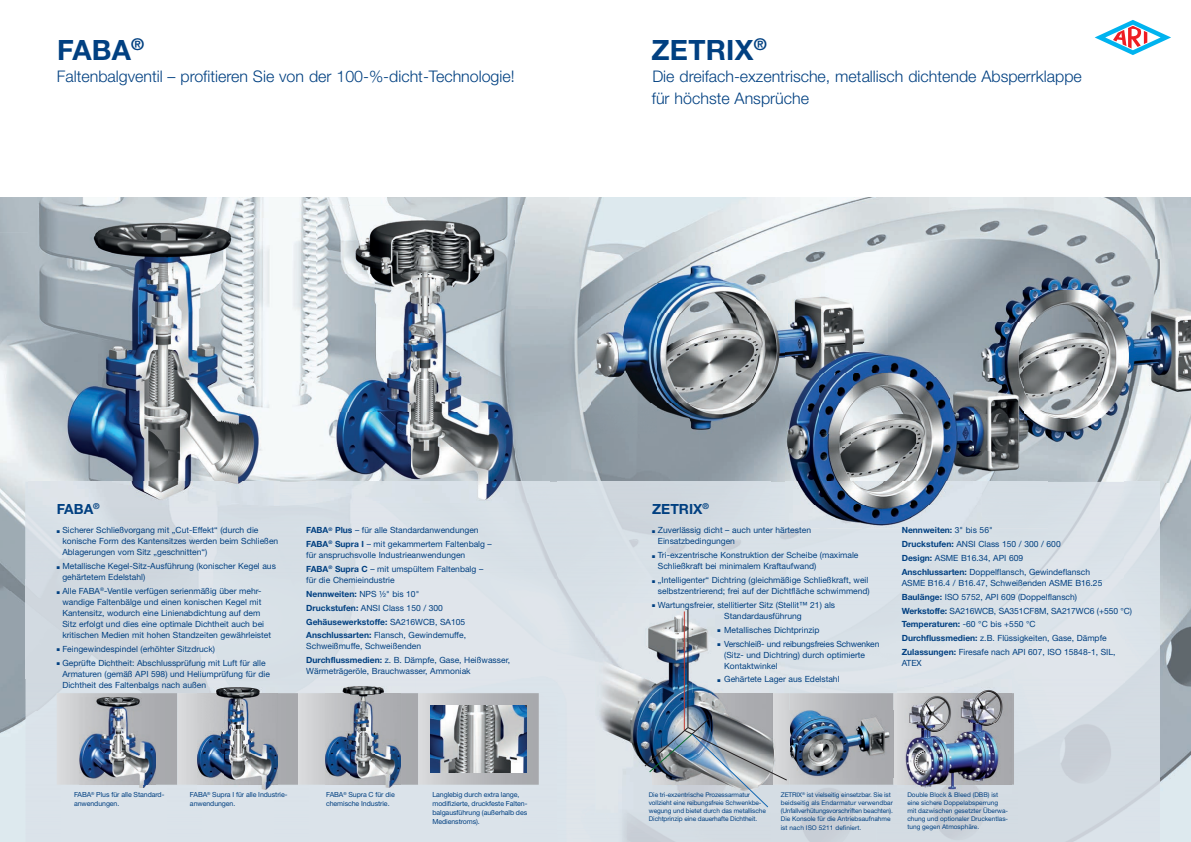
<style>
.page{position:relative;width:1191px;height:842px;background:#fff}
.page>*{position:absolute;margin:0;border:0;box-sizing:border-box;transform-origin:0 0}
.t1{font:700 28px "Helvetica Neue LT Pro";letter-spacing:.01em;color:#014081}
.t2{font:300 16px/22px "Helvetica Neue LT Pro";color:#014081}
.t3{font:700 14px "Helvetica Neue LT Pro";color:#014081}
.t4{font:8.5px/11px "Helvetica Neue LT Pro";color:#014081}
.t5{font:7px/9px "Helvetica Neue LT Pro";letter-spacing:-.01em;color:#014081}
.t6{font:6.5px/8px "Helvetica Neue LT Pro";letter-spacing:-.01em;color:#014081}
.t7{font:6.5px "Helvetica Neue LT Pro";letter-spacing:.01em;color:#014081}
.s1{font-weight:700}
</style>
<div class="page">
<img style="left:0;top:197px;width:700px;height:36px">
<img style="left:700px;top:197px;width:175px;height:56px">
<img style="left:875px;top:197px;width:105px;height:107px">
<img style="left:980px;top:197px;width:211px;height:62px">
<img style="left:0;top:233px;width:28px;height:358px">
<img style="left:549px;top:233px;width:46px;height:179px">
<img style="left:595px;top:233px;width:105px;height:20px">
<img style="left:549px;top:412px;width:151px;height:70px">
<img style="left:1047px;top:451px;width:144px;height:31px">
<img style="left:1018px;top:482px;width:173px;height:360px">
<img style="left:0;top:591px;width:26px;height:251px">
<img style="left:132px;top:506px;width:106px;height:172px">
<img style="left:26px;top:678px;width:531px;height:33px">
<svg style="left:57px;top:693px;width:482px;height:92px;background:#bdbfc2"></svg>
<img style="left:431px;top:705px;width:95px;height:68px">
<img style="left:197px;top:688px;width:81px;height:101px">
<img style="left:325px;top:686px;width:75px;height:101px">
<img style="left:28px;top:219px;width:280px;height:263px">
<img style="left:28px;top:482px;width:288px;height:24px">
<img style="left:897px;top:680px;width:114px;height:13px">
<img style="left:80px;top:697px;width:76px;height:91px">
<img style="left:595px;top:604px;width:194px;height:104px">
<img style="left:595px;top:708px;width:49px;height:70px">
<div style="left:595px;top:778px;width:97px;height:35px;background:#d9e1e9"></div>
<hr style="left:687px;top:609px;width:1px;height:118px;background:#231f20">
<hr style="left:684px;top:611px;width:1px;height:120px;background:#c13c32">
<img style="left:644px;top:693px;width:370px;height:115px">
<img style="left:308px;top:206px;width:206px;height:34px">
<img style="left:514px;top:206px;width:35px;height:297px">
<img style="left:316px;top:240px;width:200px;height:263px">
<img style="left:308px;top:219px;width:8px;height:284px">
<img style="left:975px;top:259px;width:216px;height:64px">
<img style="left:975px;top:323px;width:61px;height:20px">
<img style="left:1036px;top:323px;width:155px;height:32px">
<img style="left:1047px;top:355px;width:144px;height:96px">
<img style="left:591px;top:253px;width:296px;height:181px">
<img style="left:887px;top:343px;width:88px;height:69px">
<img style="left:785px;top:434px;width:66px;height:48px">
<img style="left:851px;top:412px;width:124px;height:35px">
<img style="left:851px;top:447px;width:131px;height:35px">
<img style="left:982px;top:451px;width:65px;height:31px">
<img style="left:785px;top:482px;width:262px;height:47px">
<img style="left:975px;top:343px;width:72px;height:108px">
<svg style="left:1094px;top:20px;width:77px;height:35px"></svg>
<h1 class="t1" style="left:57px;top:32px;width:89px">FABA<sup>®</sup></h1>
<h2 class="t2" style="left:57px;top:65px;width:459px">Faltenbalgventil – profitieren Sie von der 100-%-dicht-Technologie!</h2>
<h1 class="t1" style="left:651px;top:32px;width:117px">ZETRIX<sup>®</sup></h1>
<h2 class="t2" style="left:652px;top:65px;width:431px">Die dreifach-exzentrische, metallisch dichtende Absperrklappe für höchste Ansprüche</h2>
<h3 class="t3" style="left:57px;top:500px;width:45px">FABA<sup>®</sup></h3>
<p class="t4" style="left:62px;top:525px;width:217px;text-indent:-6px">■ Sicherer Schließvorgang mit „Cut-Effekt“ (durch die konische Form des Kantensitzes werden beim Schließen<br>Ablagerungen vom Sitz „geschnitten“)</p>
<p class="t4" style="left:62px;top:561px;width:215px;text-indent:-6px">■ Metallische Kegel-Sitz-Ausführung (konischer Kegel aus gehärtetem Edelstahl)</p>
<p class="t4" style="left:62px;top:585px;width:210px;text-indent:-6px">■ Alle FABA<sup>®</sup>-Ventile verfügen serienmäßig über mehr&shy;wandige Faltenbälge und einen konischen Kegel mit Kantensitz, wodurch eine Linienabdichtung auf dem Sitz erfolgt und dies eine optimale Dichtheit auch bei kritischen Medien mit hohen Standzeiten gewährleistet</p>
<p class="t4" style="left:57px;top:643px;width:160px">■ Feingewindespindel (erhöhter Sitzdruck)</p>
<p class="t4" style="left:62px;top:657px;width:209px;text-indent:-6px">■ Geprüfte Dichtheit: Abschlussprüfung mit Luft für alle<br>Armaturen (gemäß API 598) und Heliumprüfung für die<br>Dichtheit des Faltenbalgs nach außen</p>
<p class="t4" style="left:306px;top:523px;width:187px;line-height:13.8px"><span class="s1">FABA</span><sup>®</sup> <span class="s1">Plus</span> – für alle Standardanwendungen<br><span class="s1">FABA</span><sup>®</sup> <span class="s1">Supra I</span> – mit gekammertem Faltenbalg –</p>
<p class="t4" style="left:306px;top:548px;width:178px;line-height:13.8px">für anspruchsvolle Industrieanwendungen<br><span class="s1">FABA</span><sup>®</sup> <span class="s1">Supra C</span> – mit umspültem Faltenbalg –</p>
<p class="t4" style="left:306px;top:573px;width:161px;line-height:13.8px">für die Chemieindustrie<br><span class="s1">Nennweiten:</span> NPS ½" bis 10"<br><span class="s1">Druckstufen:</span> ANSI Class 150 / 300<br><span class="s1">Gehäusewerkstoffe:</span> SA216WCB, SA105<br><span class="s1">Anschlussarten:</span> Flansch, Gewindemuffe,</p>
<p class="t4" style="left:306px;top:639px;width:205px;line-height:13.8px">Schweißmuffe, Schweißenden<br><span class="s1">Durchflussmedien:</span> z. B. Dämpfe, Gase, Heißwasser,</p>
<p class="t4" style="left:306px;top:666px;width:166px">Wärmeträgeröle, Brauchwasser, Ammoniak</p>
<h3 class="t3" style="left:652px;top:500px;width:58px">ZETRIX<sup>®</sup></h3>
<p class="t4" style="left:658px;top:525px;width:155px;text-indent:-6px">■ Zuverlässig dicht – auch unter härtesten<br>Einsatzbedingungen</p>
<p class="t4" style="left:658px;top:550px;width:202px;text-indent:-6px">■ Tri-exzentrische Konstruktion der Scheibe (maximale<br>Schließkraft bei minimalem Kraftaufwand)</p>
<p class="t4" style="left:652px;top:574px;width:219px;text-align:right">■ „Intelligenter“ Dichtring (gleichmäßige Schließkraft, weil selbstzentrierend; frei auf der Dichtfläche schwimmend)</p>
<p class="t4" style="left:724px;top:599px;width:112px;text-indent:-72px">■ Wartungsfreier, stellitierter Sitz (Stellit™ 21) als<br>Standardausführung</p>
<p class="t4" style="left:717px;top:624px;width:103px">■ Metallisches Dichtprinzip</p>
<p class="t4" style="left:724px;top:638px;width:157px;text-indent:-7px">■ Verschleiß- und reibungsfreies Schwenken (Sitz- und Dichtring) durch optimierte<br>Kontaktwinkel</p>
<p class="t4" style="left:717px;top:674px;width:124px">■ Gehärtete Lager aus Edelstahl</p>
<p class="t4" style="left:901px;top:523px;width:190px;line-height:13.8px"><span class="s1">Nennweiten:</span> 3" bis 56"<br><span class="s1">Druckstufen:</span> ANSI Class 150 / 300 / 600<br><span class="s1">Design:</span> ASME B16.34, API 609<br><span class="s1">Anschlussarten:</span> Doppelflansch, Gewindeflansch</p>
<p class="t4" style="left:901px;top:576px;width:232px;line-height:13.8px">ASME B16.4 / B16.47, Schweißenden ASME B16.25<br><span class="s1">Baulänge:</span> ISO 5752, API 609 (Doppelflansch)<br><span class="s1">Werkstoffe:</span> SA216WCB, SA351CF8M, SA217WC6 (+550 °C)<br><span class="s1">Temperaturen:</span> -60 °C bis +550 °C<br><span class="s1">Durchflussmedien:</span> z.B. Flüssigkeiten, Gase, Dämpfe <span class="s1">Zulassungen:</span> Firesafe nach API 607, ISO 15848-1, SIL,</p>
<p class="t4" style="left:901px;top:657px;width:22px">ATEX</p>
<p class="t5" style="left:74px;top:790px;width:92px">FABA<sup>®</sup> Plus für alle Standard&shy;anwendungen.</p>
<p class="t6" style="left:649px;top:790px;width:119px">Die tri-exzentrische Prozessarmatur vollzieht eine reibungsfreie Schwenkbe&shy;wegung und bietet durch das metallische Dichtprinzip eine dauerhafte Dichtheit.</p>
<p class="t5" style="left:190px;top:790px;width:99px">FABA<sup>®</sup> Supra I für alle Industrie&shy;anwendungen.</p>
<p class="t6" style="left:780px;top:790px;width:114px">ZETRIX<sup>®</sup> ist vielseitig einsetzbar. Sie ist beidseitig als Endarmatur verwendbar (Unfallverhütungsvorschriften beachten).<br>Die Konsole für die Antriebsaufnahme</p>
<p class="t7" style="left:780px;top:823px;width:82px">ist nach ISO 5211 definiert.</p>
<p class="t5" style="left:326px;top:790px;width:70px">FABA<sup>®</sup> Supra C für die chemische Industrie.</p>
<p class="t6" style="left:907px;top:790px;width:102px">Double Block &amp; Bleed (DBB) ist eine sichere Doppelabsperrung mit dazwischen gesetzter Überwa&shy;chung und optionaler Druckentlas&shy;tung gegen Atmosphäre.</p>
<p class="t5" style="left:432px;top:790px;width:96px">Langlebig durch extra lange, modifizierte, druckfeste Falten&shy;balgausführung (außerhalb des<br>Medienstroms).</p>
</div>
